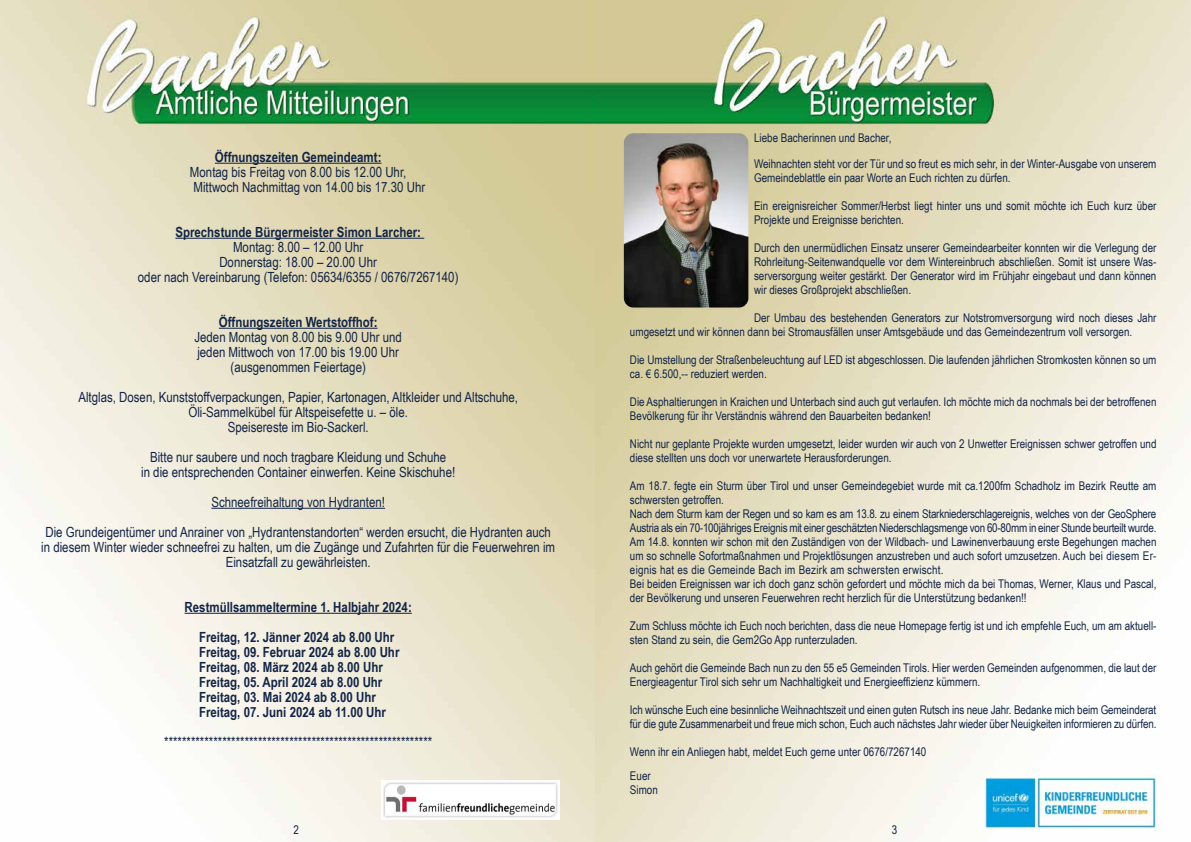
<style>
.page{position:relative;width:1191px;height:842px;background:#fff}
.page>*{position:absolute;margin:0;border:0;box-sizing:border-box;transform-origin:0 0}
.t1{font:14px/15px "Arial Narrow";color:#122446;text-align:center}
.t2{font:700 14px/15px "Arial Narrow";color:#122446;text-align:center}
.t3{font:12px/14px "Arial Narrow";color:#122446}
</style>
<div class="page">
<img style="left:0;top:0;width:1191px;height:842px">
<hr style="left:215px;top:163px;width:166px;height:1px;background:#122446">
<hr style="left:175px;top:238px;width:249px;height:1px;background:#122446">
<hr style="left:219px;top:328px;width:158px;height:1px;background:#122446">
<hr style="left:211px;top:508px;width:174px;height:1px;background:#122446">
<hr style="left:185px;top:613px;width:227px;height:1px;background:#122446">
<img style="left:624px;top:133px;width:124px;height:175px">
<img style="left:382px;top:781px;width:177px;height:39px">
<img style="left:982px;top:775px;width:176px;height:55px">
<p class="t2" style="left:215px;top:149px;width:168px">Öffnungszeiten Gemeindeamt:</p>
<p class="t1" style="left:190px;top:164px;width:237px;text-align:left">Montag bis Freitag von 8.00 bis 12.00 Uhr,<br>Mittwoch Nachmittag von 14.00 bis 17.30 Uhr</p>
<p class="t2" style="left:175px;top:224px;width:247px">Sprechstunde Bürgermeister Simon Larcher:</p>
<p class="t1" style="left:138px;top:239px;width:322px">Montag: 8.00 – 12.00 Uhr<br>Donnerstag: 18.00 – 20.00 Uhr<br>oder nach Vereinbarung (Telefon: 05634/6355 / 0676/7267140)</p>
<p class="t2" style="left:219px;top:314px;width:160px">Öffnungszeiten Wertstoffhof:</p>
<p class="t1" style="left:194px;top:329px;width:209px">Jeden Montag von 8.00 bis 9.00 Uhr und jeden Mittwoch von 17.00 bis 19.00 Uhr (ausgenommen Feiertage)</p>
<p class="t1" style="left:78px;top:389px;width:441px">Altglas, Dosen, Kunststoffverpackungen, Papier, Kartonagen, Altkleider und Altschuhe,<br>Öli-Sammelkübel für Altspeisefette u. – öle.<br>Speisereste im Bio-Sackerl.</p>
<p class="t1" style="left:141px;top:449px;width:315px">Bitte nur saubere und noch tragbare Kleidung und Schuhe<br>in die entsprechenden Container einwerfen. Keine Skischuhe!</p>
<p class="t1" style="left:45px;top:486px;width:507px;line-height:30px">Schneefreihaltung von Hydranten!<br>Die Grundeigentümer und Anrainer von „Hydrantenstandorten“ werden ersucht, die Hydranten auch</p>
<p class="t1" style="left:41px;top:539px;width:515px">in diesem Winter wieder schneefrei zu halten, um die Zugänge und Zufahrten für die Feuerwehren im<br>Einsatzfall zu gewährleisten.</p>
<p class="t2" style="left:185px;top:591px;width:229px;line-height:30px">Restmüllsammeltermine 1. Halbjahr 2024:<br>Freitag, 12. Jänner 2024 ab 8.00 Uhr</p>
<p class="t2" style="left:199px;top:644px;width:202px;text-align:left">Freitag, 09. Februar 2024 ab 8.00 Uhr Freitag, 08. März 2024 ab 8.00 Uhr Freitag, 05. April 2024 ab 8.00 Uhr Freitag, 03. Mai 2024 ab 8.00 Uhr Freitag, 07. Juni 2024 ab 11.00 Uhr</p>
<p class="t1" style="left:164px;top:734px;width:269px">************************************************************</p>
<p class="t3" style="left:754px;top:124px;width:404px;line-height:26px">Liebe Bacherinnen und Bacher,<br>Weihnachten steht vor der Tür und so freut es mich sehr, in der Winter-Ausgabe von unserem</p>
<p class="t3" style="left:754px;top:170px;width:258px">Gemeindeblattle ein paar Worte an Euch richten zu dürfen.</p>
<p class="t3" style="left:754px;top:198px;width:404px">Ein ereignisreicher Sommer/Herbst liegt hinter uns und somit möchte ich Euch kurz über<br>Projekte und Ereignisse berichten.</p>
<p class="t3" style="left:754px;top:240px;width:404px;text-align:justify">Durch den unermüdlichen Einsatz unserer Gemeindearbeiter konnten wir die Verlegung der Rohrleitung-Seitenwandquelle vor dem Wintereinbruch abschließen. Somit ist unsere Was&shy;serversorgung weiter gestärkt. Der Generator wird im Frühjahr eingebaut und dann können wir dieses Großprojekt abschließen.</p>
<p class="t3" style="left:630px;top:310px;width:528px;text-indent:124px">Der Umbau des bestehenden Generators zur Notstromversorgung wird noch dieses Jahr umgesetzt und wir können dann bei Stromausfällen unser Amtsgebäude und das Gemeindezentrum voll versorgen.</p>
<p class="t3" style="left:630px;top:352px;width:528px">Die Umstellung der Straßenbeleuchtung auf LED ist abgeschlossen. Die laufenden jährlichen Stromkosten können so um ca. € 6.500,-- reduziert werden.</p>
<p class="t3" style="left:630px;top:394px;width:528px">Die Asphaltierungen in Kraichen und Unterbach sind auch gut verlaufen. Ich möchte mich da nochmals bei der betroffenen<br>Bevölkerung für ihr Verständnis während den Bauarbeiten bedanken!</p>
<p class="t3" style="left:630px;top:436px;width:528px">Nicht nur geplante Projekte wurden umgesetzt, leider wurden wir auch von 2 Unwetter Ereignissen schwer getroffen und diese stellten uns doch vor unerwartete Herausforderungen.</p>
<p class="t3" style="left:630px;top:478px;width:528px">Am 18.7. fegte ein Sturm über Tirol und unser Gemeindegebiet wurde mit ca.1200fm Schadholz im Bezirk Reutte am schwersten getroffen.<br>Nach dem Sturm kam der Regen und so kam es am 13.8. zu einem Starkniederschlagereignis, welches von der GeoSphere Austria als ein 70-100jähriges Ereignis mit einer geschätzten Niederschlagsmenge von 60-80mm in einer Stunde beurteilt wurde.<br>Am 14.8. konnten wir schon mit den Zuständigen von der Wildbach- und Lawinenverbauung erste Begehungen machen um so schnelle Sofortmaßnahmen und Projektlösungen anzustreben und auch sofort umzusetzen. Auch bei diesem Er&shy;eignis hat es die Gemeinde Bach im Bezirk am schwersten erwischt.<br>Bei beiden Ereignissen war ich doch ganz schön gefordert und möchte mich da bei Thomas, Werner, Klaus und Pascal, der Bevölkerung und unseren Feuerwehren recht herzlich für die Unterstützung bedanken!!</p>
<p class="t3" style="left:630px;top:618px;width:528px">Zum Schluss möchte ich Euch noch berichten, dass die neue Homepage fertig ist und ich empfehle Euch, um am aktuell&shy;sten Stand zu sein, die Gem2Go App runterzuladen.</p>
<p class="t3" style="left:630px;top:660px;width:528px">Auch gehört die Gemeinde Bach nun zu den 55 e5 Gemeinden Tirols. Hier werden Gemeinden aufgenommen, die laut der<br>Energieagentur Tirol sich sehr um Nachhaltigkeit und Energieeffizienz kümmern.</p>
<p class="t3" style="left:630px;top:702px;width:528px">Ich wünsche Euch eine besinnliche Weihnachtszeit und einen guten Rutsch ins neue Jahr. Bedanke mich beim Gemeinderat für die gute Zusammenarbeit und freue mich schon, Euch auch nächstes Jahr wieder über Neuigkeiten informieren zu dürfen.</p>
<p class="t3" style="left:630px;top:739px;width:298px;line-height:24px">Wenn ihr ein Anliegen habt, meldet Euch gerne unter 0676/7267140<br>Euer</p>
<p class="t3" style="left:630px;top:782px;width:29px">Simon</p>
<p class="t3" style="left:293px;top:822px;width:7px">2</p>
<p class="t3" style="left:892px;top:822px;width:7px">3</p>
</div>
